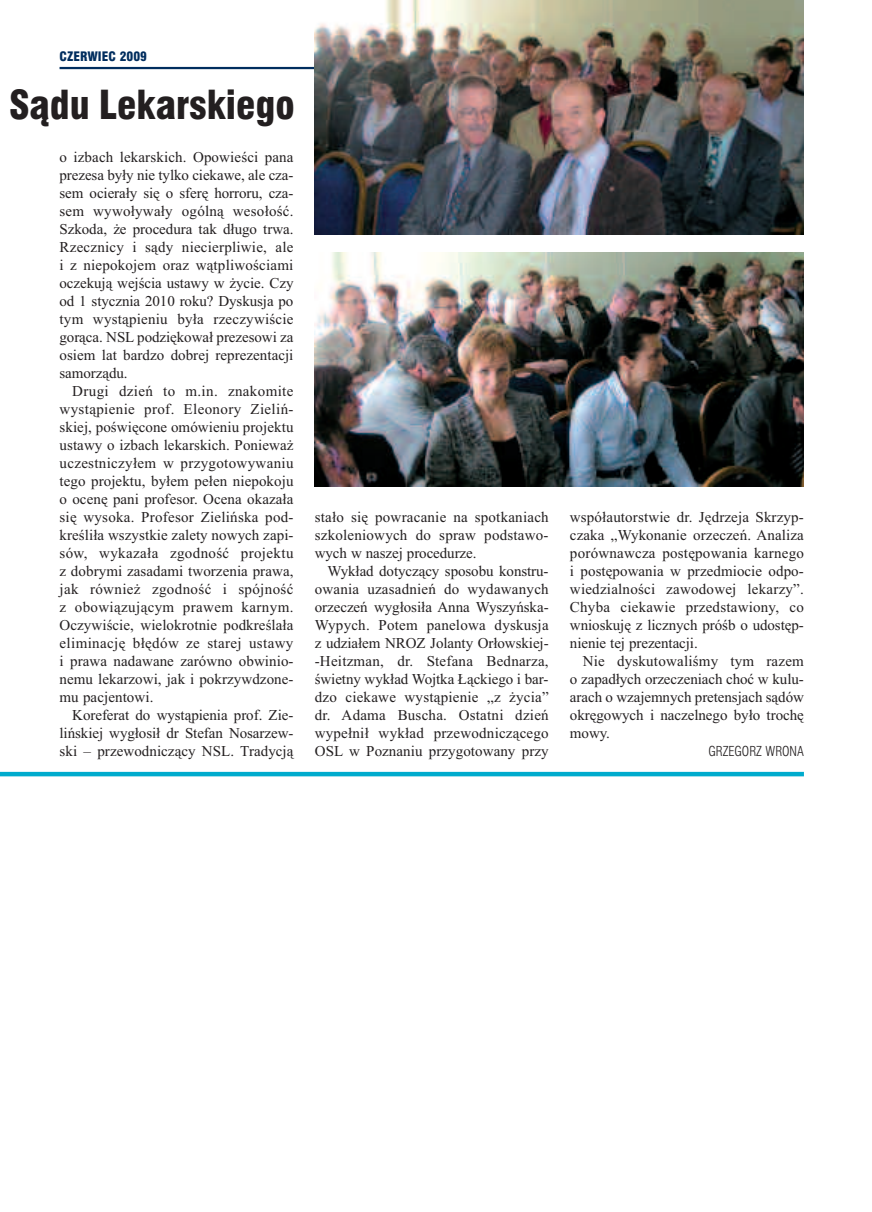
<style>
.page{position:relative;width:872px;height:1212px;background:#fff}
.page>*{position:absolute;margin:0;border:0;box-sizing:border-box;transform-origin:0 0}
.t1{font:39px "Swis 721 Blk Cn EU";color:#231f20}
.t2{font:15px/18px "Times New Roman";color:#231f20;text-align:justify}
.t3{font:13.5px "Swis 721 Lt Cn EU";color:#231f20}
.t4{font:12.75px "Swis 721 Blk Cn EU";color:#002d5e}
</style>
<div class="page">
<hr style="left:60px;top:67px;width:744px;height:2px;background:#002d5e">
<hr style="left:0;top:772px;width:804px;height:4px;background:#00abcd">
<img style="left:315px;top:0;width:489px;height:234px">
<img style="left:315px;top:252px;width:489px;height:234px">
<p class="t4" style="left:60px;top:48px;width:89px">CZERWIEC 2009</p>
<h1 class="t1" style="left:9px;top:81px;width:287px">Sądu Lekarskiego</h1>
<p class="t2" style="left:60px;top:148px;width:235px">o izbach lekarskich. Opowieści pana prezesa były nie tylko ciekawe, ale cza&shy;sem ocierały się o sferę horroru, cza&shy;sem wywoływały ogólną wesołość.<br>Szkoda, że procedura tak długo trwa.<br>Rzecznicy i sądy niecierpliwie, ale i z niepokojem oraz wątpliwościami oczekują wejścia ustawy w życie. Czy od 1 stycznia 2010 roku? Dyskusja po tym wystąpieniu była rzeczywiście gorąca. NSL podziękował prezesowi za osiem lat bardzo dobrej reprezentacji samorządu.</p>
<p class="t2" style="left:60px;top:382px;width:235px;text-indent:13px">Drugi dzień to m.in. znakomite wystąpienie prof. Eleonory Zieliń&shy;skiej, poświęcone omówieniu projektu ustawy o izbach lekarskich. Ponieważ uczestniczyłem w przygotowywaniu tego projektu, byłem pełen niepokoju o ocenę pani profesor. Ocena okazała się wysoka. Profesor Zielińska pod&shy;kreśliła wszystkie zalety nowych zapi&shy;sów, wykazała zgodność projektu z dobrymi zasadami tworzenia prawa, jak również zgodność i spójność z obowiązującym prawem karnym.<br>Oczywiście, wielokrotnie podkreślała eliminację błędów ze starej ustawy i prawa nadawane zarówno obwinio&shy;nemu lekarzowi, jak i pokrzywdzone&shy;mu pacjentowi.</p>
<p class="t2" style="left:60px;top:706px;width:235px;text-indent:13px">Koreferat do wystąpienia prof. Zie&shy;lińskiej wygłosił dr Stefan Nosarzew&shy;ski – przewodniczący NSL. Tradycją</p>
<p class="t2" style="left:315px;top:508px;width:235px">stało się powracanie na spotkaniach szkoleniowych do spraw podstawo&shy;wych w naszej procedurze.</p>
<p class="t2" style="left:315px;top:562px;width:235px;text-indent:13px">Wykład dotyczący sposobu konstru&shy;owania uzasadnień do wydawanych orzeczeń wygłosiła Anna Wyszyńska-Wypych. Potem panelowa dyskusja z udziałem NROZ Jolanty Orłowskiej--Heitzman, dr. Stefana Bednarza, świetny wykład Wojtka Łąckiego i bar&shy;dzo ciekawe wystąpienie „z życia” dr. Adama Buscha. Ostatni dzień wypełnił wykład przewodniczącego OSL w Poznaniu przygotowany przy</p>
<p class="t2" style="left:570px;top:508px;width:235px">współautorstwie dr. Jędrzeja Skrzyp&shy;czaka „Wykonanie orzeczeń. Analiza porównawcza postępowania karnego i postępowania w przedmiocie odpo&shy;wiedzialności zawodowej lekarzy”.<br>Chyba ciekawie przedstawiony, co wnioskuję z licznych próśb o udostęp&shy;nienie tej prezentacji.</p>
<p class="t2" style="left:570px;top:652px;width:235px;text-indent:13px">Nie dyskutowaliśmy tym razem o zapadłych orzeczeniach choć w kulu&shy;arach o wzajemnych pretensjach sądów okręgowych i naczelnego było trochę mowy.</p>
<p class="t3" style="left:708px;top:743px;width:97px">GRZEGORZ WRONA</p>
</div>
